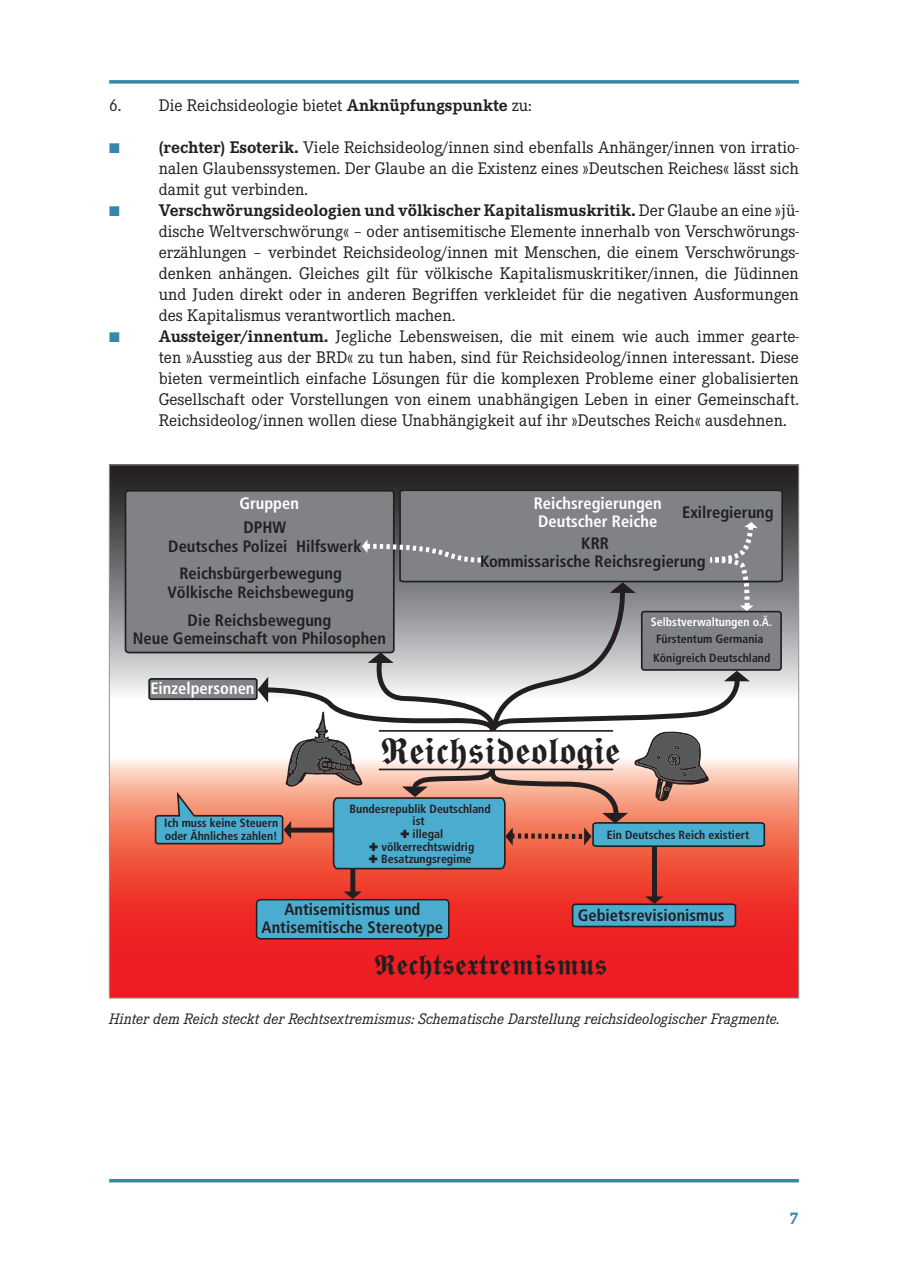
<style>
.page{position:relative;width:918px;height:1265px;background:#fff}
.page>*{position:absolute;margin:0;border:0;box-sizing:border-box;transform-origin:0 0}
.t1{font:700 36.05px "Wittenberger Fraktur";color:#231f20}
.t2{font:700 28px "Wittenberger Fraktur";color:#231f20}
.t3{font:17.5px/21px "Corporate E";color:#231f20;text-align:justify}
.t4{font:700 17.5px "Corporate E";color:#3588ac}
.t5{font:700 condensed 16.45px/18.2px "Frutiger";color:#231f20;text-align:center}
.t6{font:700 condensed 16.45px/18.2px "Frutiger";color:#fff}
.t7{font:italic 15.75px "Corporate E";color:#231f20}
.t8{font:700 condensed 11.9px/12.6px "Frutiger";color:#231f20}
.t9{font:700 condensed 11.9px "Frutiger";color:#fff}
.s1{font-weight:700}
.s2{color:#3588ac}
</style>
<div class="page">
<svg style="left:109px;top:80px;width:690px;height:4px;background:#4d96b6"></svg>
<hr style="left:109px;top:1179px;width:690px;height:3px;background:#3588ac">
<svg style="left:111px;top:760px;width:686px;height:236px;background:#ee302d"></svg>
<svg style="left:111px;top:467px;width:686px;height:226px;background:#484647"></svg>
<div style="left:149px;top:679px;width:108px;height:20px;background:#808285;border-radius:2px"></div>
<div style="left:148px;top:678px;width:110px;height:22px;border:2px solid #231f20;border-radius:2px"></div>
<div style="left:125px;top:491px;width:269px;height:162px;background:#808285;border-radius:3px"></div>
<svg style="left:255px;top:890px;width:195px;height:50px;background:#658aa2"></svg>
<div style="left:350px;top:869px;width:5px;height:24px;background:#231f20"></div>
<svg style="left:571px;top:895px;width:166px;height:33px;background:#72798c"></svg>
<div style="left:652px;top:846px;width:5px;height:52px;background:#231f20"></div>
<svg style="left:154px;top:489px;width:630px;height:381px"></svg>
<p class="t3" style="left:109px;top:95px;width:424px">6. Die Reichsideologie bietet <span class="s1">Anknüpfungspunkte</span> zu:</p>
<p class="t3" style="left:159px;top:137px;width:642px;text-indent:-50px"><span class="s2">■</span> <span class="s1">(rechter) Esoterik.</span> Viele Reichsideolog/innen sind ebenfalls Anhänger/innen von irratio&shy;nalen Glaubenssystemen. Der Glaube an die Existenz eines »Deutschen Reiches« lässt sich damit gut verbinden.</p>
<p class="t3" style="left:159px;top:200px;width:641px;text-indent:-50px"><span class="s2">■</span> <span class="s1">Verschwörungsideologien und völkischer Kapitalismuskritik.</span> Der Glaube an eine »jü&shy;dische Weltverschwörung« – oder antisemitische Elemente innerhalb von Verschwörungs&shy;erzählungen – verbindet Reichsideolog/innen mit Menschen, die einem Verschwörungs&shy;denken anhängen. Gleiches gilt für völkische Kapitalismuskritiker/innen, die Jüdinnen und Juden direkt oder in anderen Begriffen verkleidet für die negativen Ausformungen des Kapitalismus verantwortlich machen.</p>
<p class="t3" style="left:159px;top:326px;width:642px;text-indent:-50px"><span class="s2">■</span> <span class="s1">Aussteiger/innentum.</span> Jegliche Lebensweisen, die mit einem wie auch immer gearte&shy;ten »Ausstieg aus der BRD« zu tun haben, sind für Reichsideolog/innen interessant. Diese bieten vermeintlich einfache Lösungen für die komplexen Probleme einer globalisierten Gesellschaft oder Vorstellungen von einem unabhängigen Leben in einer Gemeinschaft.<br>Reichsideolog/innen wollen diese Unabhängigkeit auf ihr »Deutsches Reich« ausdehnen.</p>
<p class="t6" style="left:239px;top:494px;width:61px">Gruppen</p>
<p class="t5" style="left:168px;top:519px;width:195px">DPHW<br>Deutsches Polizei Hilfswerk</p>
<p class="t5" style="left:167px;top:565px;width:188px">Reichsbürgerbewegung<br>Völkische Reichsbewegung</p>
<p class="t5" style="left:133px;top:611px;width:255px">Die Reichsbewegung<br>Neue Gemeinschaft von Philosophen</p>
<p class="t6" style="left:150px;top:679px;width:106px">Einzelpersonen</p>
<p class="t6" style="left:534px;top:494px;width:129px">Reichsregierungen<br>Deutscher Reiche</p>
<p class="t5" style="left:480px;top:534px;width:227px">KRR<br>Kommissarische Reichsregierung</p>
<p class="t5" style="left:682px;top:503px;width:93px">Exilregierung</p>
<p class="t9" style="left:651px;top:615px;width:123px">Selbstverwaltungen o.Ä.</p>
<p class="t8" style="left:653px;top:629px;width:119px;line-height:19.1px">Fürstentum Germania<br>Königreich Deutschland</p>
<p class="t8" style="left:164px;top:817px;width:115px">Ich muss keine Steuern oder Ähnliches zahlen!</p>
<h1 class="t1" style="left:380px;top:731px;width:241px">Reichsideologie</h1>
<p class="t8" style="left:350px;top:802px;width:143px;text-align:center">Bundesrepublik Deutschland ist<br>✚ illegal<br>✚ völkerrechtswidrig<br>✚ Besatzungsregime</p>
<p class="t8" style="left:607px;top:828px;width:144px">Ein Deutsches Reich existiert</p>
<p class="t5" style="left:262px;top:900px;width:183px">Antisemitismus und<br>Antisemitische Stereotype</p>
<h2 class="t2" style="left:374px;top:949px;width:235px">Rechtsextremismus</h2>
<p class="t5" style="left:578px;top:906px;width:148px">Gebietsrevisionismus</p>
<p class="t7" style="left:109px;top:1010px;width:672px">Hinter dem Reich steckt der Rechtsextremismus: Schematische Darstellung reichsideologischer Fragmente.</p>
<p class="t4" style="left:790px;top:1209px;width:11px">7</p>
</div>
